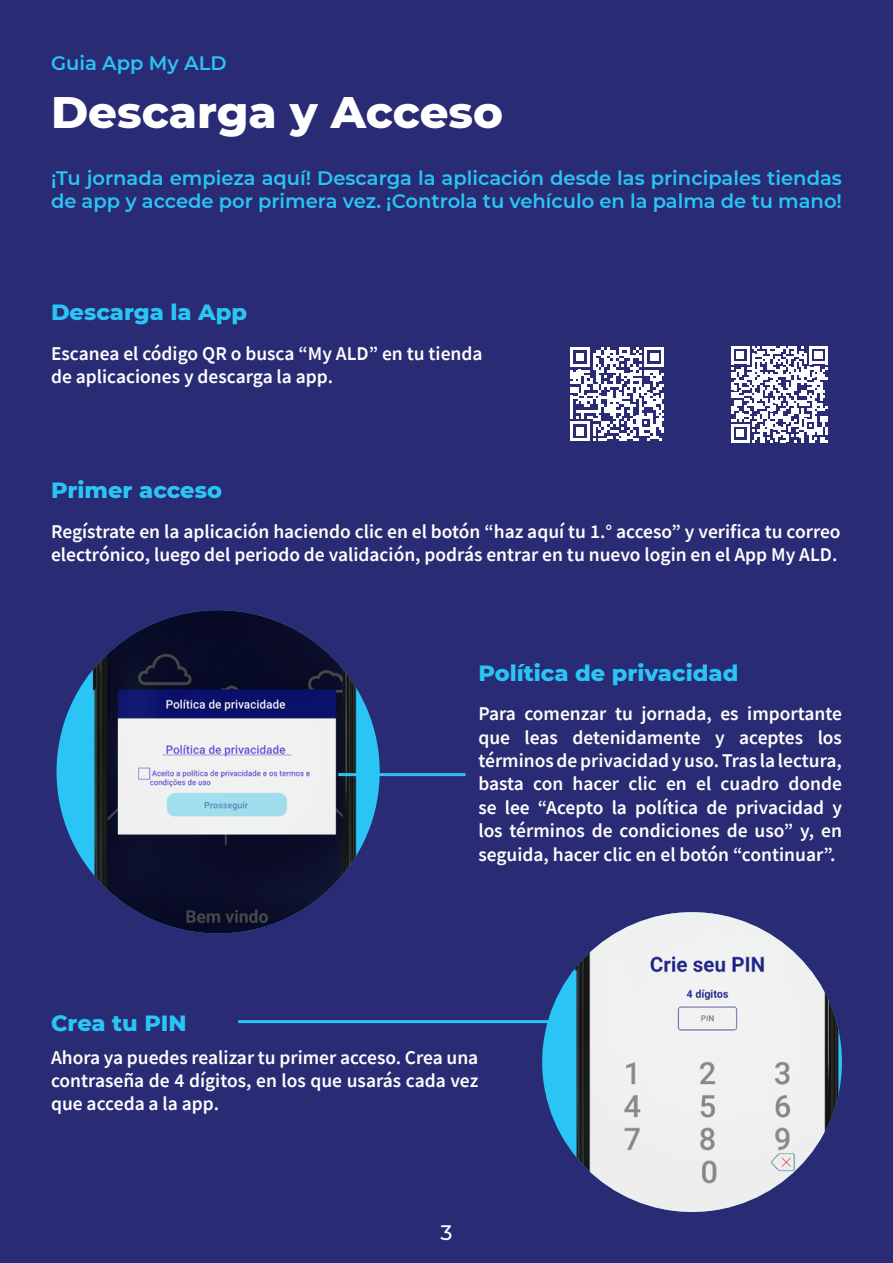
<style>
.page{position:relative;width:893px;height:1263px;background:#fff}
.page>*{position:absolute;margin:0;border:0;box-sizing:border-box;transform-origin:0 0}
.t1{font:800 45px "Montserrat";color:#fff}
.t2{font:800 22.5px "Montserrat";color:#2ac5f4}
.t3{font:500 21px "Montserrat";color:#fff}
.t4{font:600 19.5px/23.4px "Source Sans Pro";color:#fff}
.t5{font:600 19.5px/23.4px "Montserrat";color:#2ac5f4}
</style>
<div class="page">
<div style="left:1px;top:0;width:892px;height:1263px;background:#292b74"></div>
<img style="left:57px;top:610px;width:323px;height:323px;border-radius:162px">
<hr style="left:338px;top:773px;width:127px;height:3px;background:#2ac5f4">
<hr style="left:238px;top:1020px;width:422px;height:3px;background:#2ac5f4">
<img style="left:542px;top:912px;width:300px;height:300px;border-radius:150px">
<svg style="left:570px;top:347px;width:94px;height:94px"></svg>
<svg style="left:731px;top:346px;width:97px;height:96px"></svg>
<p class="t5" style="left:51px;top:51px;width:177px">Guia App My ALD</p>
<h1 class="t1" style="left:51px;top:79px;width:454px">Descarga y Acceso</h1>
<p class="t5" style="left:51px;top:165px;width:792px">¡Tu jornada empieza aquí! Descarga la aplicación desde las principales tiendas de app y accede por primera vez. ¡Controla tu vehículo en la palma de tu mano!</p>
<p class="t2" style="left:51px;top:296px;width:198px">Descarga la App</p>
<p class="t4" style="left:51px;top:342px;width:433px">Escanea el código QR o busca “My ALD” en tu tienda de aplicaciones y descarga la app.</p>
<p class="t2" style="left:51px;top:474px;width:172px">Primer acceso</p>
<p class="t4" style="left:51px;top:519px;width:791px">Regístrate en la aplicación haciendo clic en el botón “haz aquí tu 1.° acceso” y verifica tu correo electrónico, luego del periodo de validación, podrás entrar en tu nuevo login en el App My ALD.</p>
<p class="t2" style="left:51px;top:1007px;width:137px">Crea tu PIN</p>
<p class="t2" style="left:478px;top:657px;width:262px">Política de privacidad</p>
<p class="t4" style="left:478px;top:702px;width:365px;text-align:justify">Para comenzar tu jornada, es importante que leas detenidamente y aceptes los términos de privacidad y uso. Tras la lectura, basta con hacer clic en el cuadro donde se lee “Acepto la política de privacidad y los términos de condiciones de uso” y, en seguida, hacer clic en el botón “continuar”.</p>
<p class="t4" style="left:51px;top:1045px;width:429px;text-align:justify">Ahora ya puedes realizar tu primer acceso. Crea una contraseña de 4 dígitos, en los que usarás cada vez que acceda a la app.</p>
<p class="t3" style="left:440px;top:1217px;width:14px">3</p>
</div>
